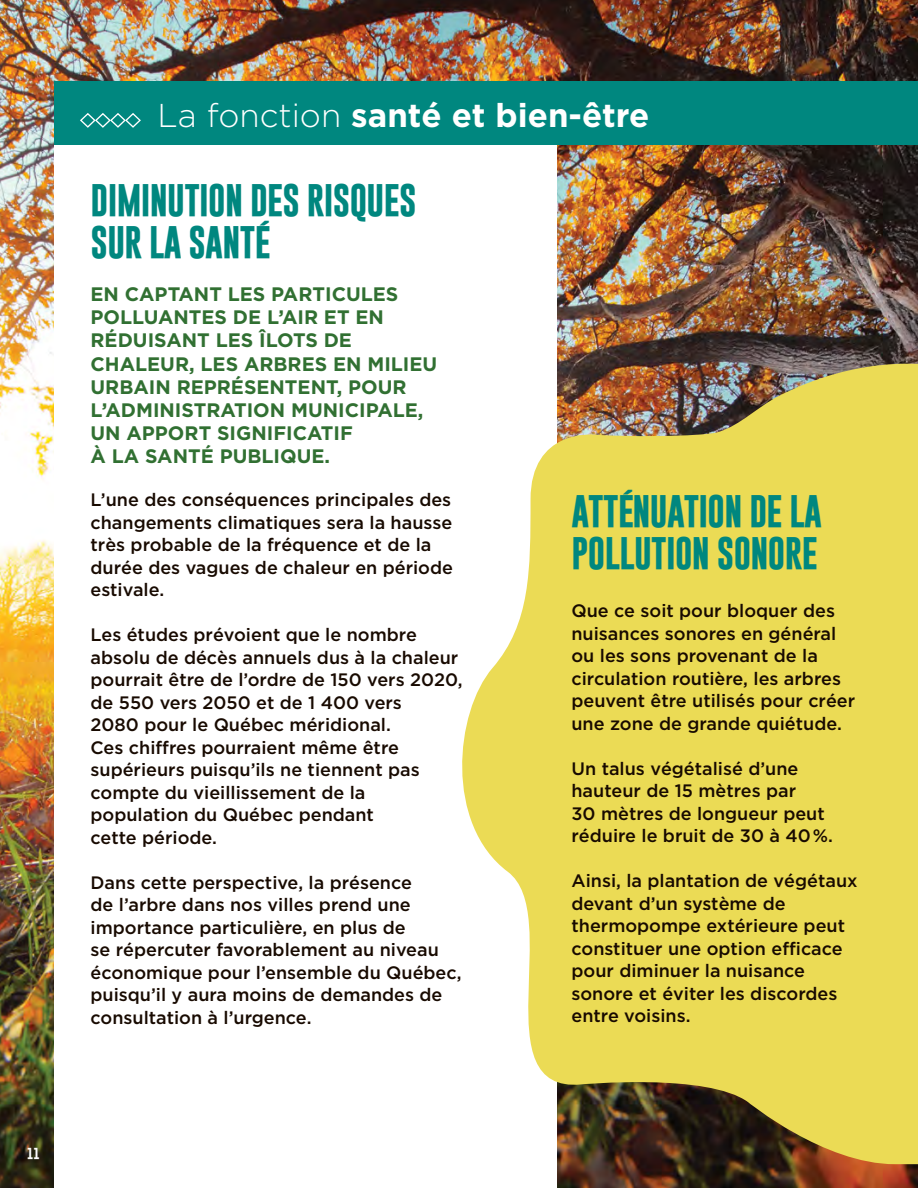
<style>
.page{position:relative;width:918px;height:1188px;background:#fff}
.page>*{position:absolute;margin:0;border:0;box-sizing:border-box;transform-origin:0 0}
.t1{font:700 33px/42px "Gobold";letter-spacing:-.02em;color:#00877f}
.t2{font:700 33px "Gotham";color:#fff}
.t3{font:700 19.5px/23.2px "Gotham";color:#317032}
.t4{font:500 18px/22.5px "Gotham";color:#180a00}
.t5{font:700 11.55px "Gobold";color:#fff}
.s1{font-weight:300}
</style>
<div class="page">
<img style="left:0;top:0;width:918px;height:1188px">
<div style="left:54px;top:126px;width:502px;height:1062px;background:#fff"></div>
<div style="left:54px;top:81px;width:864px;height:64px;background:#00877f"></div>
<svg style="left:80px;top:113px;width:61px;height:15px"></svg>
<svg style="left:462px;top:364px;width:456px;height:800px;background:#e1d267"></svg>
<p class="t5" style="left:27px;top:1146px;width:14px">11</p>
<h1 class="t2" style="left:158px;top:96px;width:493px"><span class="s1">La fonction</span> SANTÉ ET BIEN-ÊTRE</h1>
<h1 class="t1" style="left:91px;top:179px;width:327px">DIMINUTION DES RISQUES<br>SUR LA SANTÉ</h1>
<p class="t3" style="left:91px;top:282px;width:348px">EN CAPTANT LES PARTICULES<br>POLLUANTES DE L’AIR ET EN<br>RÉDUISANT LES ÎLOTS DE<br>CHALEUR, LES ARBRES EN MILIEU<br>URBAIN REPRÉSENTENT, POUR<br>L’ADMINISTRATION MUNICIPALE,<br>UN APPORT SIGNIFICATIF<br>À LA SANTÉ PUBLIQUE.</p>
<p class="t4" style="left:91px;top:488px;width:364px">L’une des conséquences principales des changements climatiques sera la hausse très probable de la fréquence et de la durée des vagues de chaleur en période estivale.</p>
<p class="t4" style="left:91px;top:623px;width:374px">Les études prévoient que le nombre absolu de décès annuels dus à la chaleur pourrait être de l’ordre de 150 vers 2020, de 550 vers 2050 et de 1 400 vers<br>2080 pour le Québec méridional.<br>Ces chiffres pourraient même être supérieurs puisqu’ils ne tiennent pas compte du vieillissement de la population du Québec pendant<br>cette période.</p>
<p class="t4" style="left:91px;top:871px;width:373px">Dans cette perspective, la présence<br>de l’arbre dans nos villes prend une importance particulière, en plus de<br>se répercuter favorablement au niveau économique pour l’ensemble du Québec, puisqu’il y aura moins de demandes de consultation à l’urgence.</p>
<h1 class="t1" style="left:572px;top:491px;width:252px">ATTÉNUATION DE LA<br>POLLUTION SONORE</h1>
<p class="t4" style="left:572px;top:599px;width:285px">Que ce soit pour bloquer des nuisances sonores en général ou les sons provenant de la circulation routière, les arbres peuvent être utilisés pour créer une zone de grande quiétude.</p>
<p class="t4" style="left:572px;top:757px;width:263px">Un talus végétalisé d’une hauteur de 15 mètres par<br>30 mètres de longueur peut réduire le bruit de 30 à 40%.</p>
<p class="t4" style="left:572px;top:869px;width:288px">Ainsi, la plantation de végétaux devant d’un système de thermopompe extérieure peut constituer une option efficace pour diminuer la nuisance sonore et éviter les discordes entre voisins.</p>
</div>
